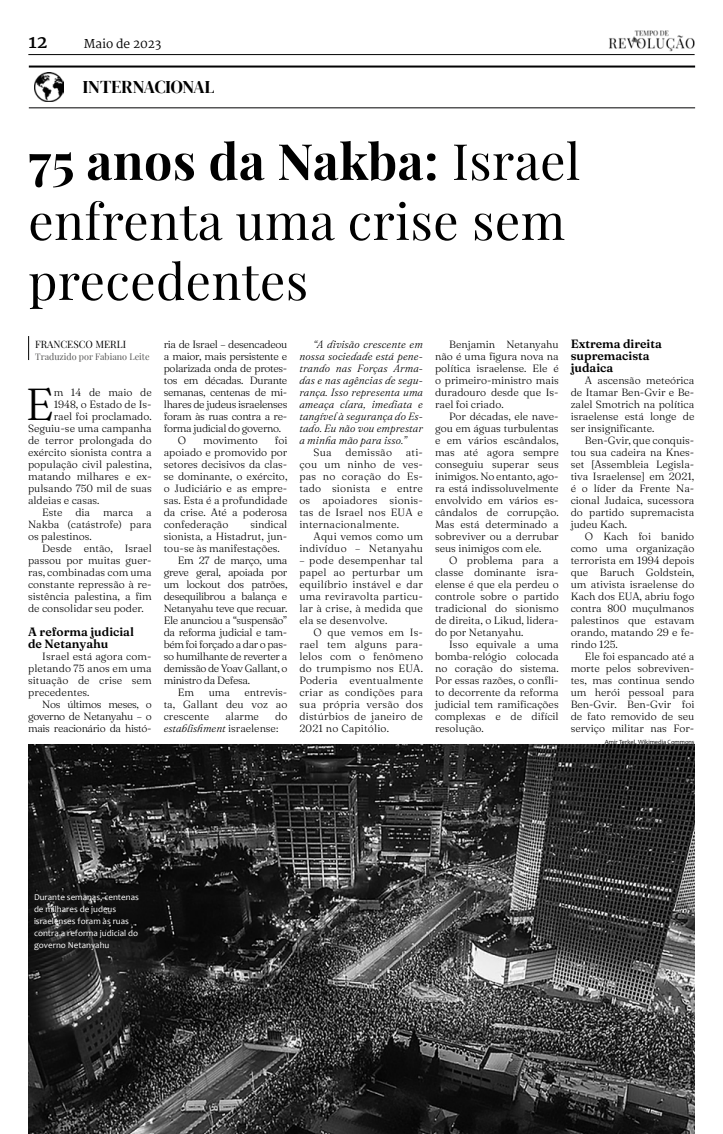
<style>
.page{position:relative;width:723px;height:1134px;background:#fff}
.page>*{position:absolute;margin:0;border:0;box-sizing:border-box;transform-origin:0 0}
.t1{font:50px/60px "Playfair Display";letter-spacing:.01em;color:#000}
.t2{font:300 44.8px "Fraunces 9 pt";color:#000}
.t3{font:18px "DM Serif Display";color:#000}
.t4{font:700 18px "Martel";color:#000}
.t5{font:600 12px/12px "Fraunces 9 pt";color:#000}
.t6{font:12px "Martel";color:#000}
.t7{font:300 10.5px/12px "Fraunces 9 pt";color:#000;text-align:justify}
.t8{font:300 10.5px "Fraunces 9 pt";letter-spacing:-.03em;color:#000}
.t9{font:italic 300 10.5px/12px "Fraunces 9 pt";letter-spacing:.005em;color:#000;text-align:justify}
.t10{font:300 10.5px/12px "Fraunces 9 pt";letter-spacing:.02em;color:#000;text-align:right}
.t11{font:10px "Playfair Display";color:#000}
.t12{font:9px/12px "Candara";color:#fff}
.t13{font:9px "Playfair Display";color:#575756}
.t14{font:6.3px "Candara";color:#000}
.s1{font-weight:700}
.s2{font-style:italic}
</style>
<div class="page">
<hr style="left:28px;top:54px;width:666px;height:1px;background:#000">
<img style="left:609px;top:30px;width:85px;height:22px">
<hr style="left:29px;top:66px;width:666px;height:2px;background:#020203">
<hr style="left:29px;top:108px;width:666px;height:1px;background:#020203">
<img style="left:34px;top:73px;width:29px;height:28px">
<img style="left:28px;top:744px;width:666px;height:390px">
<svg style="left:28px;top:336px;width:1px;height:24px"></svg>
<h3 class="t4" style="left:28px;top:31px;width:21px">12</h3>
<p class="t6" style="left:84px;top:37px;width:79px">Maio de 2023</p>
<h3 class="t3" style="left:83px;top:76px;width:133px">INTERNACIONAL</h3>
<h1 class="t1" style="left:28px;top:127px;width:553px"><span class="s1">75 anos da Nakba:</span> Israel enfrenta uma crise sem precedentes</h1>
<p class="t11" style="left:35px;top:336px;width:92px">FRANCESCO MERLI</p>
<p class="t13" style="left:35px;top:350px;width:116px">Traduzido por Fabiano Leite</p>
<h2 class="t2" style="left:25px;top:369px;width:30px">E</h2>
<p class="t7" style="left:54px;top:386px;width:99px">m 14 de maio de</p>
<p class="t7" style="left:54px;top:398px;width:99px">1948, o Estado de Is-</p>
<p class="t7" style="left:54px;top:410px;width:99px">rael foi proclamado.</p>
<p class="t7" style="left:28px;top:422px;width:125px">Seguiu-se uma campanha</p>
<p class="t7" style="left:28px;top:434px;width:125px">de terror prolongada do</p>
<p class="t7" style="left:28px;top:446px;width:125px">exército sionista contra a</p>
<p class="t7" style="left:28px;top:458px;width:125px">população civil palestina,</p>
<p class="t7" style="left:28px;top:470px;width:125px">matando milhares e ex-</p>
<p class="t7" style="left:28px;top:482px;width:125px">pulsando 750 mil de suas</p>
<p class="t7" style="left:28px;top:494px;width:73px">aldeias e casas.</p>
<p class="t7" style="left:42px;top:506px;width:111px">Este dia marca a</p>
<p class="t7" style="left:28px;top:518px;width:125px">Nakba (catástrofe) para</p>
<p class="t7" style="left:28px;top:530px;width:65px">os palestinos.</p>
<p class="t7" style="left:42px;top:542px;width:111px">Desde então, Israel</p>
<p class="t7" style="left:28px;top:554px;width:125px">passou por muitas guer-</p>
<p class="t7" style="left:28px;top:566px;width:125px">ras, combinadas com uma</p>
<p class="t7" style="left:28px;top:578px;width:125px">constante repressão à re-</p>
<p class="t7" style="left:28px;top:590px;width:125px">sistência palestina, a fim</p>
<p class="t7" style="left:28px;top:602px;width:117px">de consolidar seu poder.</p>
<p class="t5" style="left:28px;top:625px;width:107px">A reforma judicial de Netanyahu</p>
<p class="t7" style="left:28px;top:650px;width:125px;text-indent:14px">Israel está agora com&shy;pletando 75 anos em uma situação de crise sem precedentes.</p>
<p class="t7" style="left:28px;top:698px;width:125px;text-indent:14px">Nos últimos meses, o governo de Netanyahu – o mais reacionário da histó-</p>
<p class="t8" style="left:164px;top:336px;width:125px">ria de Israel – desencadeou</p>
<p class="t8" style="left:164px;top:348px;width:125px">a maior, mais persistente e</p>
<p class="t8" style="left:164px;top:360px;width:125px">polarizada onda de protes-</p>
<p class="t8" style="left:164px;top:372px;width:125px">tos em décadas. Durante</p>
<p class="t8" style="left:164px;top:384px;width:125px">semanas, centenas de mi-</p>
<p class="t8" style="left:164px;top:396px;width:125px">lhares de judeus israelenses</p>
<p class="t8" style="left:164px;top:408px;width:125px">foram às ruas contra a re-</p>
<p class="t8" style="left:164px;top:420px;width:119px">forma judicial do governo.</p>
<p class="t7" style="left:178px;top:434px;width:10px">O</p>
<p class="t7" style="left:203px;top:434px;width:56px">movimento</p>
<p class="t7" style="left:164px;top:434px;width:125px;text-indent:111px">foi apoiado e promovido por setores decisivos da clas&shy;se dominante, o exército, o Judiciário e as empre&shy;sas. Esta é a profundidade da crise. Até a poderosa confederação</p>
<p class="t7" style="left:250px;top:518px;width:38px">sindical</p>
<p class="t7" style="left:164px;top:530px;width:125px">sionista, a Histadrut, jun-</p>
<p class="t7" style="left:164px;top:542px;width:117px">tou-se às manifestações.</p>
<p class="t8" style="left:178px;top:552px;width:111px">Em 27 de março, uma</p>
<p class="t8" style="left:164px;top:564px;width:125px">greve geral, apoiada por</p>
<p class="t8" style="left:164px;top:576px;width:125px">um lockout dos patrões,</p>
<p class="t8" style="left:164px;top:588px;width:125px">desequilibrou a balança e</p>
<p class="t8" style="left:164px;top:600px;width:125px">Netanyahu teve que recuar.</p>
<p class="t8" style="left:164px;top:612px;width:125px">Ele anunciou a “suspensão”</p>
<p class="t8" style="left:164px;top:624px;width:125px">da reforma judicial e tam-</p>
<p class="t8" style="left:164px;top:636px;width:125px">bém foi forçado a dar o pas-</p>
<p class="t8" style="left:164px;top:648px;width:125px">so humilhante de reverter a</p>
<p class="t8" style="left:164px;top:660px;width:125px">demissão de Yoav Gallant, o</p>
<p class="t8" style="left:164px;top:672px;width:88px">ministro da Defesa.</p>
<p class="t7" style="left:178px;top:686px;width:18px">Em</p>
<p class="t7" style="left:209px;top:686px;width:23px">uma</p>
<p class="t7" style="left:164px;top:686px;width:125px;text-indent:81px">entrevis&shy;ta, Gallant deu voz ao crescente</p>
<p class="t7" style="left:164px;top:710px;width:125px;text-indent:111px">do <span class="s2">establishment</span> israelense:</p>
<p class="t7" style="left:225px;top:710px;width:35px">alarme</p>
<p class="t9" style="left:299px;top:338px;width:125px;text-indent:14px">“A divisão crescente em nossa sociedade está pene&shy;trando nas Forças Arma&shy;das e nas agências de segu&shy;rança. Isso representa uma ameaça clara, imediata e tangível à segurança do Es&shy;tado. Eu não vou emprestar a minha mão para isso.”</p>
<p class="t7" style="left:314px;top:446px;width:20px">Sua</p>
<p class="t10" style="left:345px;top:446px;width:48px">demissão</p>
<p class="t7" style="left:299px;top:446px;width:125px;text-indent:106px">ati&shy;çou um ninho de ves&shy;pas no coração do Es&shy;tado sionista e entre os apoiadores sionis&shy;tas de Israel nos EUA e internacionalmente.</p>
<p class="t10" style="left:299px;top:530px;width:125px">Aqui vemos como um indivíduo – Netanyahu</p>
<p class="t7" style="left:299px;top:554px;width:125px">– pode desempenhar tal papel ao perturbar um equilíbrio instável e dar uma reviravolta particu&shy;lar à crise, à medida que ela se desenvolve.</p>
<p class="t7" style="left:299px;top:626px;width:125px;text-indent:14px">O que vemos em Is&shy;rael tem alguns para&shy;lelos com o fenômeno do trumpismo nos EUA.<br>Poderia eventualmente criar as condições para sua própria versão dos distúrbios de janeiro de 2021 no Capitólio.</p>
<p class="t7" style="left:435px;top:338px;width:125px;text-indent:14px">Benjamin Netanyahu não é uma figura nova na política israelense. Ele é o primeiro-ministro mais duradouro desde que Is&shy;rael foi criado.</p>
<p class="t7" style="left:435px;top:410px;width:125px;text-indent:14px">Por décadas, ele nave&shy;gou em águas turbulentas e em vários escândalos, mas até agora sempre conseguiu superar seus inimigos. No entanto, ago&shy;ra está indissoluvelmente envolvido em vários es&shy;cândalos de corrupção.<br>Mas está determinado a sobreviver ou a derrubar seus inimigos com ele.</p>
<p class="t7" style="left:435px;top:554px;width:125px;text-indent:14px">O problema para a classe dominante isra&shy;elense é que ela perdeu o controle sobre o partido tradicional do sionismo de direita, o Likud, lidera&shy;do por Netanyahu.</p>
<p class="t7" style="left:435px;top:638px;width:125px;text-indent:14px">Isso equivale a uma bomba-relógio colocada no coração do sistema.<br>Por essas razões, o confli&shy;to decorrente da reforma judicial tem ramificações complexas e de difícil resolução.</p>
<p class="t5" style="left:571px;top:337px;width:93px">Extrema direita supremacista judaica</p>
<p class="t7" style="left:571px;top:374px;width:125px;text-indent:14px">A ascensão meteórica de Itamar Ben-Gvir e Be&shy;zalel Smotrich na política israelense está longe de ser insignificante.</p>
<p class="t7" style="left:571px;top:434px;width:125px;text-indent:14px">Ben-Gvir, que conquis&shy;tou sua cadeira na Knes&shy;set [Assembleia Legisla&shy;tiva Israelense] em 2021, é o líder da Frente Na&shy;cional Judaica, sucessora do partido supremacista judeu Kach.</p>
<p class="t7" style="left:571px;top:530px;width:125px;text-indent:14px">O Kach foi banido como uma organização terrorista em 1994 depois que Baruch Goldstein, um ativista israelense do Kach dos EUA, abriu fogo contra 800 muçulmanos palestinos que estavam orando, matando 29 e fe&shy;rindo 125.</p>
<p class="t7" style="left:571px;top:650px;width:125px;text-indent:14px">Ele foi espancado até a morte pelos sobreviven&shy;tes, mas continua sendo um herói pessoal para Ben-Gvir. Ben-Gvir foi de fato removido de seu serviço militar nas For-</p>
<p class="t14" style="left:605px;top:738px;width:91px">Amir Terkel, Wikimedia Commons</p>
<p class="t12" style="left:34px;top:891px;width:106px">Durante semanas, centenas de milhares de judeus israelenses foram às ruas contra a reforma judicial do governo Netanyahu</p>
</div>
